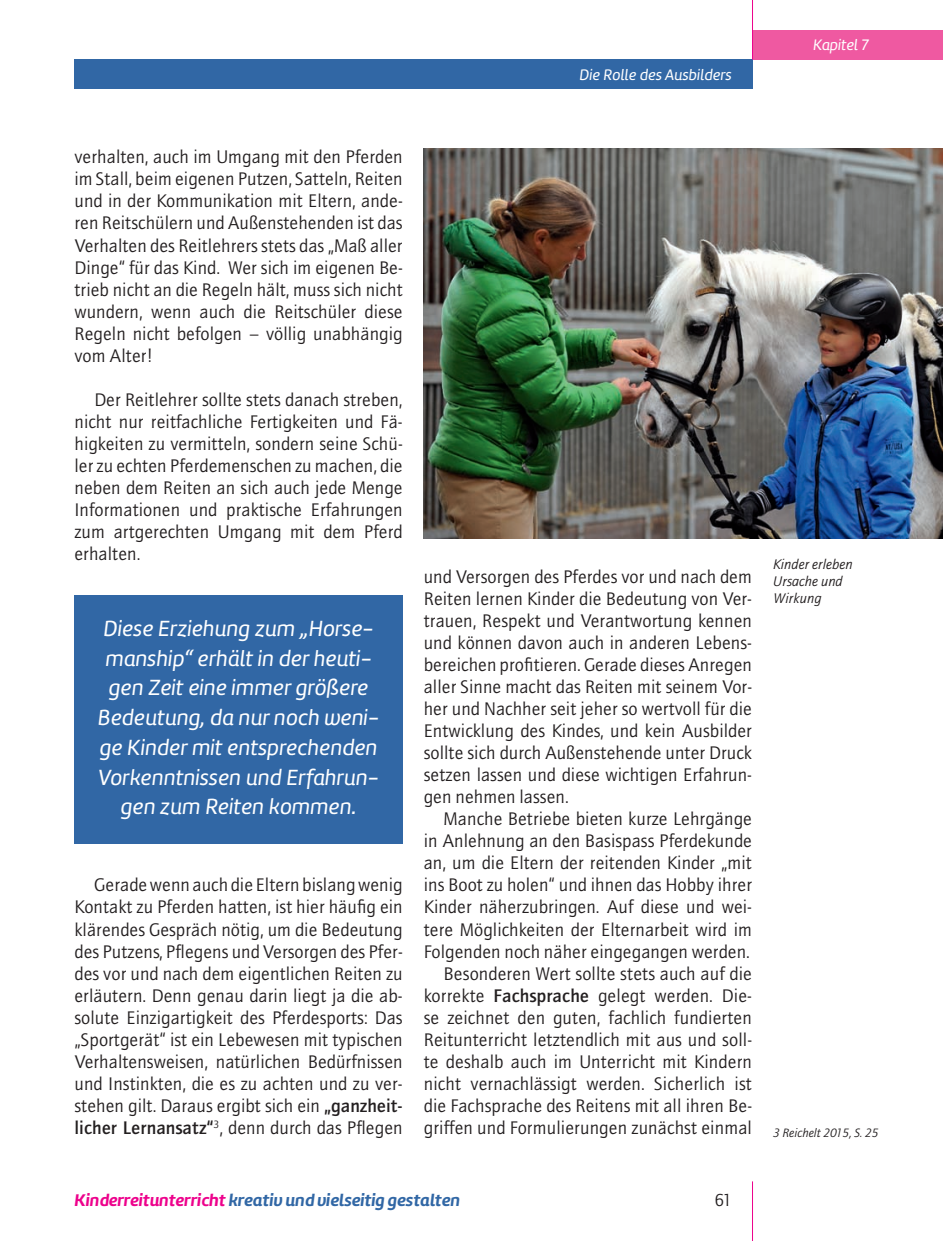
<style>
.page{position:relative;width:943px;height:1241px;background:#fff}
.page>*{position:absolute;margin:0;border:0;box-sizing:border-box;transform-origin:0 0}
.Kinder_Hervorhebung{font:22.75px/29.8px "Amelia Basic Italic";color:#fff;text-align:center}
.Kinder_Fließ{font:18.38px/22.1px "AT Quay Sans";color:#231f20;text-align:justify}
.t1{font:italic 17.5px "Amelia Basic Bold";color:#3167a5}
.t2{font:17.5px "AT Quay Sans";color:#231f20}
.t3{font:15.75px "Amelia Basic Italic";color:#fff}
.Kinder_BU{font:italic 14px/16.8px "AT Quay Sans";color:#231f20}
.Kinder_Fußnote{font:italic 12.25px "AT Quay Sans";color:#231f20}
.s1{font-weight:500}
.s2{color:#ed028c}
</style>
<div class="page">
<hr style="left:752px;top:1181px;width:1px;height:59px;background:#ed028c">
<div style="left:74px;top:60px;width:678px;height:29px;background:#3167a5"></div>
<div style="left:753px;top:30px;width:190px;height:30px;background:#ef59a1"></div>
<hr style="left:752px;top:0;width:1px;height:60px;background:#ed028c">
<img style="left:424px;top:149px;width:519px;height:389px">
<div style="left:74px;top:595px;width:329px;height:248px;background:#3167a5"></div>
<p class="t3" style="left:579px;top:65px;width:154px">Die Rolle des Ausbilders</p>
<p class="t3" style="left:813px;top:35px;width:57px">Kapitel 7</p>
<p class="Kinder_Fließ" style="left:74px;top:146px;width:330px">verhalten, auch im Umgang mit den Pferden im Stall, beim eigenen Putzen, Satteln, Reiten und in der Kommunikation mit Eltern, ande&shy;ren Reitschülern und Außenstehenden ist das Verhalten des Reitlehrers stets das „Maß aller Dinge“ für das Kind. Wer sich im eigenen Be&shy;trieb nicht an die Regeln hält, muss sich nicht wundern, wenn auch die Reitschüler diese Regeln nicht befolgen – völlig unabhängig vom Alter!</p>
<p class="Kinder_Fließ" style="left:74px;top:388px;width:330px;text-indent:20px">Der Reitlehrer sollte stets danach streben, nicht nur reitfachliche Fertigkeiten und Fä&shy;higkeiten zu vermitteln, sondern seine Schü&shy;ler zu echten Pferdemenschen zu machen, die neben dem Reiten an sich auch jede Menge Informationen und praktische Erfahrungen zum artgerechten Umgang mit dem Pferd erhalten.</p>
<p class="Kinder_Hervorhebung" style="left:98px;top:613px;width:283px">Diese Erziehung zum „Horse&shy;manship“ erhält in der heuti&shy;gen Zeit eine immer größere<br>Bedeutung, da nur noch weni&shy;ge Kinder mit entsprechenden<br>Vorkenntnissen und Erfahrun&shy;gen zum Reiten kommen.</p>
<p class="Kinder_Fließ" style="left:74px;top:873px;width:330px;text-indent:20px">Gerade wenn auch die Eltern bislang wenig Kontakt zu Pferden hatten, ist hier häufig ein klärendes Gespräch nötig, um die Bedeutung des Putzens, Pflegens und Versorgen des Pfer&shy;des vor und nach dem eigentlichen Reiten zu erläutern. Denn genau darin liegt ja die ab&shy;solute Einzigartigkeit des Pferdesports: Das „Sportgerät“ ist ein Lebewesen mit typischen Verhaltensweisen, natürlichen Bedürfnissen und Instinkten, die es zu achten und zu ver&shy;stehen gilt. Daraus ergibt sich ein <span class="s1">„ganzheit&shy;licher Lernansatz“</span><sup>3</sup>, denn durch das Pflegen</p>
<p class="Kinder_Fließ" style="left:424px;top:565px;width:330px">und Versorgen des Pferdes vor und nach dem Reiten lernen Kinder die Bedeutung von Ver&shy;trauen, Respekt und Verantwortung kennen und können davon auch in anderen Lebens&shy;bereichen profitieren. Gerade dieses Anregen aller Sinne macht das Reiten mit seinem Vor&shy;her und Nachher seit jeher so wertvoll für die Entwicklung des Kindes, und kein Ausbilder sollte sich durch Außenstehende unter Druck setzen lassen und diese wichtigen Erfahrun&shy;gen nehmen lassen.</p>
<p class="Kinder_Fließ" style="left:424px;top:807px;width:330px;text-indent:20px">Manche Betriebe bieten kurze Lehrgänge in Anlehnung an den Basispass Pferdekunde an, um die Eltern der reitenden Kinder „mit ins Boot zu holen“ und ihnen das Hobby ihrer Kinder näherzubringen. Auf diese und wei&shy;tere Möglichkeiten der Elternarbeit wird im Folgenden noch näher eingegangen werden.</p>
<p class="Kinder_Fließ" style="left:424px;top:962px;width:330px;text-indent:20px">Besonderen Wert sollte stets auch auf die korrekte <span class="s1">Fachsprache</span> gelegt werden. Die&shy;se zeichnet den guten, fachlich fundierten Reitunterricht letztendlich mit aus und soll&shy;te deshalb auch im Unterricht mit Kindern nicht vernachlässigt werden. Sicherlich ist die Fachsprache des Reitens mit all ihren Be&shy;griffen und Formulierungen zunächst einmal</p>
<p class="Kinder_BU" style="left:773px;top:556px;width:81px">Kinder erleben<br>Ursache und<br>Wirkung</p>
<p class="Kinder_Fußnote" style="left:773px;top:1125px;width:107px">3 Reichelt 2015, S. 25</p>
<p class="t1" style="left:74px;top:1189px;width:387px"><span class="s2">Kinderreitunterricht</span> kreativ und vielseitig gestalten</p>
<p class="t2" style="left:714px;top:1189px;width:19px">61</p>
</div>
